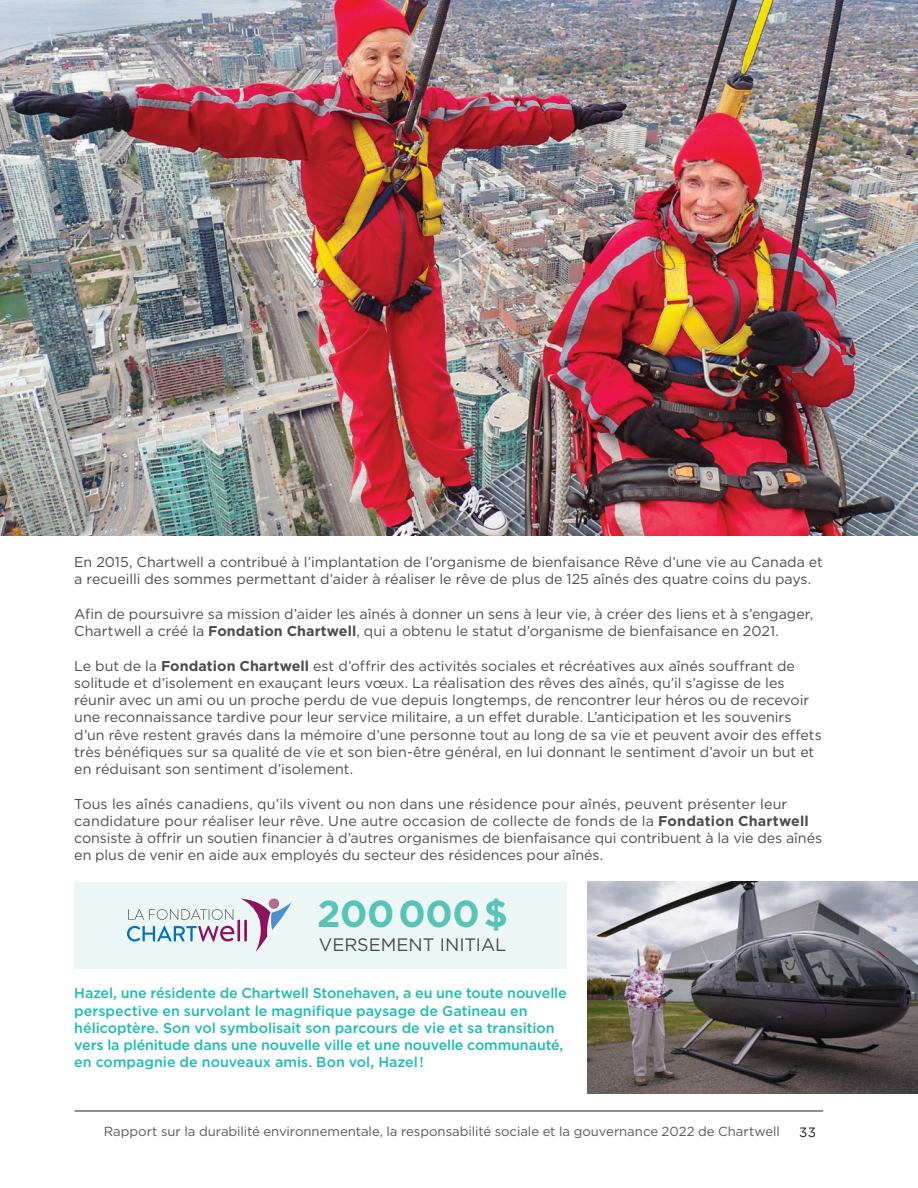
<style>
.page{position:relative;width:918px;height:1188px;background:#fff}
.page>*{position:absolute;margin:0;border:0;box-sizing:border-box;transform-origin:0 0}
.t1{font:700 37.5px "Gotham HTF";letter-spacing:-.01em;color:#59c3ba}
.t2{font:18px "Gotham HTF";letter-spacing:-.005em;color:#4b4c4d}
.t3{font:14.25px/17.2px "Gotham HTF";color:#4b4c4d}
.t4{font:500 14.25px/17.2px "Gotham HTF";letter-spacing:-.005em;color:#1dbbaf}
.t5{font:13.5px "Gotham HTF";color:#231f20}
.t6{font:13.2px "Gotham HTF";letter-spacing:-.005em;color:#57585a}
.s1{font-weight:700}
</style>
<div class="page">
<hr style="left:75px;top:1111px;width:748px;height:1px;background:#231f20">
<div style="left:75px;top:882px;width:492px;height:86px;background:#ebf6f5"></div>
<img style="left:0;top:0;width:918px;height:536px">
<svg style="left:127px;top:926px;width:107px;height:16px"></svg>
<hr style="left:237px;top:920px;width:3px;height:21px;background:#8c1260">
<svg style="left:128px;top:909px;width:105px;height:11px"></svg>
<svg style="left:241px;top:898px;width:51px;height:54px"></svg>
<img style="left:587px;top:881px;width:331px;height:213px">
<p class="t3" style="left:74px;top:553px;width:750px">En 2015, Chartwell a contribué à l’implantation de l’organisme de bienfaisance Rêve d’une vie au Canada et a recueilli des sommes permettant d’aider à réaliser le rêve de plus de 125 aînés des quatre coins du pays.</p>
<p class="t3" style="left:74px;top:605px;width:741px">Afin de poursuivre sa mission d’aider les aînés à donner un sens à leur vie, à créer des liens et à s’engager,<br>Chartwell a créé la <span class="s1">Fondation Chartwell</span>, qui a obtenu le statut d’organisme de bienfaisance en 2021.</p>
<p class="t3" style="left:74px;top:657px;width:749px">Le but de la <span class="s1">Fondation Chartwell</span> est d’offrir des activités sociales et récréatives aux aînés souffrant de solitude et d’isolement en exauçant leurs vœux. La réalisation des rêves des aînés, qu’il s’agisse de les réunir avec un ami ou un proche perdu de vue depuis longtemps, de rencontrer leur héros ou de recevoir une reconnaissance tardive pour leur service militaire, a un effet durable. L’anticipation et les souvenirs d’un rêve restent gravés dans la mémoire d’une personne tout au long de sa vie et peuvent avoir des effets très bénéfiques sur sa qualité de vie et son bien-être général, en lui donnant le sentiment d’avoir un but et en réduisant son sentiment d’isolement.</p>
<p class="t3" style="left:74px;top:795px;width:749px">Tous les aînés canadiens, qu’ils vivent ou non dans une résidence pour aînés, peuvent présenter leur candidature pour réaliser leur rêve. Une autre occasion de collecte de fonds de la <span class="s1">Fondation Chartwell </span>consiste à offrir un soutien financier à d’autres organismes de bienfaisance qui contribuent à la vie des aînés en plus de venir en aide aux employés du secteur des résidences pour aînés.</p>
<p class="t1" style="left:317px;top:892px;width:192px">200000$</p>
<p class="t2" style="left:319px;top:935px;width:189px">VERSEMENT INITIAL</p>
<p class="t4" style="left:74px;top:984px;width:494px">Hazel, une résidente de Chartwell Stonehaven, a eu une toute nouvelle perspective en survolant le magnifique paysage de Gatineau en hélicoptère. Son vol symbolisait son parcours de vie et sa transition vers la plénitude dans une nouvelle ville et une nouvelle communauté, en compagnie de nouveaux amis. Bon vol, Hazel!</p>
<p class="t6" style="left:104px;top:1124px;width:678px">Rapport sur la durabilité environnementale, la responsabilité sociale et la gouvernance 2022 de Chartwell</p>
<p class="t5" style="left:799px;top:1124px;width:18px">33</p>
</div>
